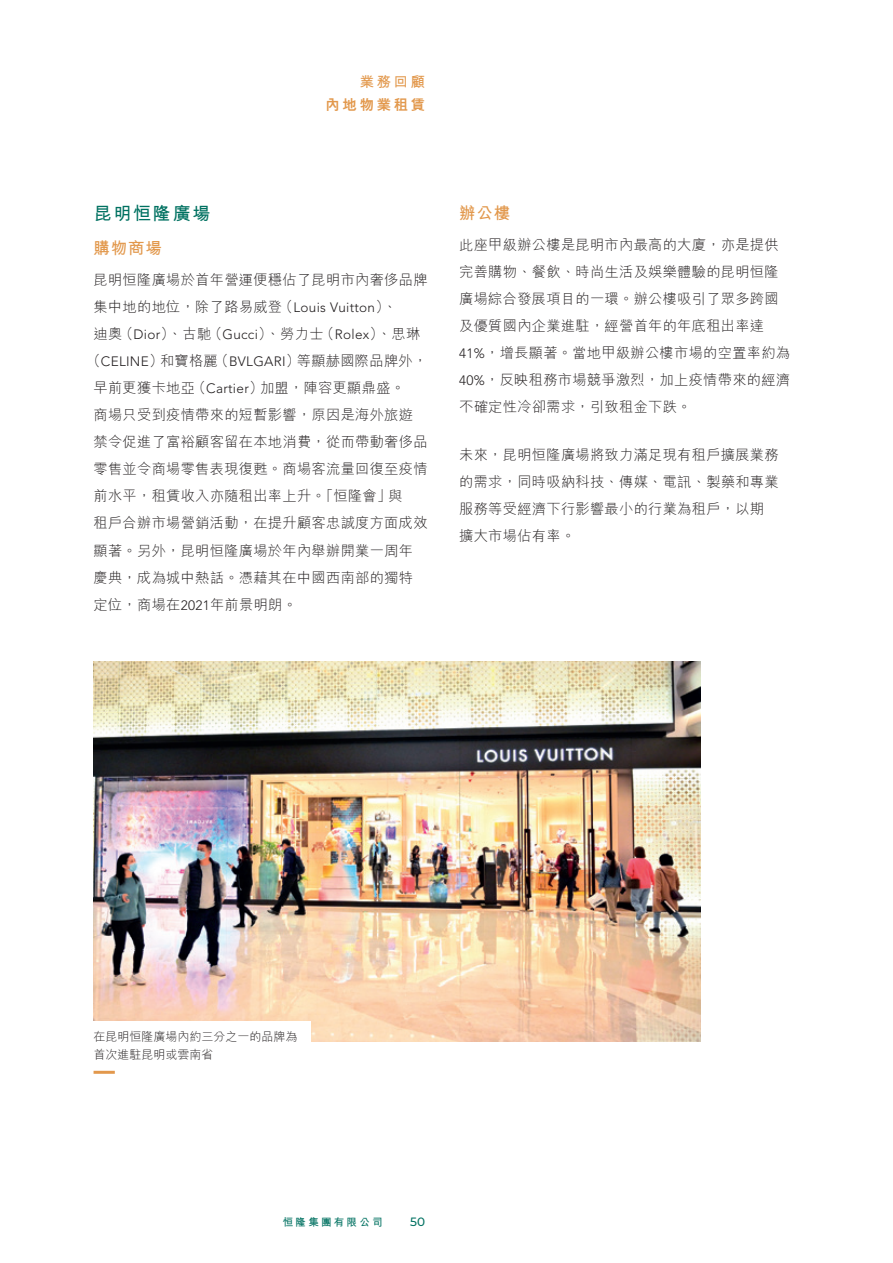
<style>
.page{position:relative;width:893px;height:1263px;background:#fff}
.page>*{position:absolute;margin:0;border:0;box-sizing:border-box;transform-origin:0 0}
.t1{font:700 18px "M Hei HK";letter-spacing:.1em;color:#007161}
.t2{font:700 16.5px "M Hei HK";letter-spacing:.05em;color:#e2984c}
.t3{font:300 14.25px/27px "M Hei HK";letter-spacing:.02em;color:#231f20}
.t4{font:800 14.25px "M Hei HK";letter-spacing:.2em;color:#e2984c}
.t5{font:700 14.25px "M Hei HK";color:#e2984c}
.t6{font:300 12px/18px "M Hei HK";color:#231f20}
.t7{font:500 12px "Montserrat";color:#007161}
.t8{font:700 10.5px "M Hei HK";letter-spacing:.215em;color:#007161}
.s1{font-family:"Avenir LT Std";font-size:13.5px}
</style>
<div class="page">
<img style="left:94px;top:661px;width:606px;height:380px">
<div style="left:85px;top:1021px;width:225px;height:47px;background:#fff"></div>
<hr style="left:94px;top:1071px;width:21px;height:3px;background:#e2984c">
<p class="t5" style="left:360px;top:72px;width:67px">業務回顧</p>
<p class="t4" style="left:325px;top:97px;width:101px">內地物業租賃</p>
<p class="t1" style="left:94px;top:200px;width:118px">昆明恒隆廣場</p>
<p class="t2" style="left:94px;top:236px;width:70px">購物商場</p>
<p class="t3" style="left:94px;top:266px;width:336px">昆明恒隆廣場於首年營運便穩佔了昆明市內奢侈品牌</p>
<p class="t3" style="left:94px;top:293px;width:305px">集中地的地位，除了路易威登（<span class="s1">Louis Vuitton</span>）、</p>
<p class="t3" style="left:94px;top:320px;width:328px">迪奧（<span class="s1">Dior</span>）、古馳（<span class="s1">Gucci</span>）、勞力士（<span class="s1">Rolex</span>）、思琳</p>
<p class="t3" style="left:86px;top:347px;width:342px">（<span class="s1">CELINE</span>）和寶格麗（<span class="s1">BVLGARI</span>）等顯赫國際品牌外，</p>
<p class="t3" style="left:94px;top:374px;width:313px">早前更獲卡地亞（<span class="s1">Cartier</span>）加盟，陣容更顯鼎盛。</p>
<p class="t3" style="left:94px;top:401px;width:321px">商場只受到疫情帶來的短暫影響，原因是海外旅遊</p>
<p class="t3" style="left:94px;top:428px;width:336px">禁令促進了富裕顧客留在本地消費，從而帶動奢侈品</p>
<p class="t3" style="left:94px;top:455px;width:336px">零售並令商場零售表現復甦。商場客流量回復至疫情</p>
<p class="t3" style="left:94px;top:482px;width:310px">前水平，租賃收入亦隨租出率上升。「恒隆會」與</p>
<p class="t3" style="left:94px;top:509px;width:336px">租戶合辦市場營銷活動，在提升顧客忠誠度方面成效</p>
<p class="t3" style="left:94px;top:536px;width:321px">顯著。另外，昆明恒隆廣場於年內舉辦開業一周年</p>
<p class="t3" style="left:94px;top:563px;width:321px">慶典，成為城中熱話。憑藉其在中國西南部的獨特</p>
<p class="t3" style="left:94px;top:590px;width:205px">定位，商場在<span class="s1">2021</span>年前景明朗。</p>
<p class="t2" style="left:459px;top:201px;width:53px">辦公樓</p>
<p class="t3" style="left:459px;top:231px;width:332px">此座甲級辦公樓是昆明市內最高的大廈，亦是提供完善購物、餐飲、時尚生活及娛樂體驗的昆明恒隆廣場綜合發展項目的一環。辦公樓吸引了眾多跨國及優質國內企業進駐，經營首年的年底租出率達<br><span class="s1">41%</span>，增長顯著。當地甲級辦公樓市場的空置率約為<br><span class="s1">40%</span>，反映租務市場競爭激烈，加上疫情帶來的經濟不確定性冷卻需求，引致租金下跌。</p>
<p class="t3" style="left:459px;top:441px;width:321px">未來，昆明恒隆廣場將致力滿足現有租戶擴展業務的需求，同時吸納科技、傳媒、電訊、製藥和專業服務等受經濟下行影響最小的行業為租戶，以期擴大市場佔有率。</p>
<p class="t6" style="left:94px;top:1027px;width:205px">在昆明恒隆廣場內約三分之一的品牌為首次進駐昆明或雲南省</p>
<p class="t8" style="left:283px;top:1215px;width:101px">恒隆集團有限公司</p>
<p class="t7" style="left:410px;top:1214px;width:17px">50</p>
</div>
